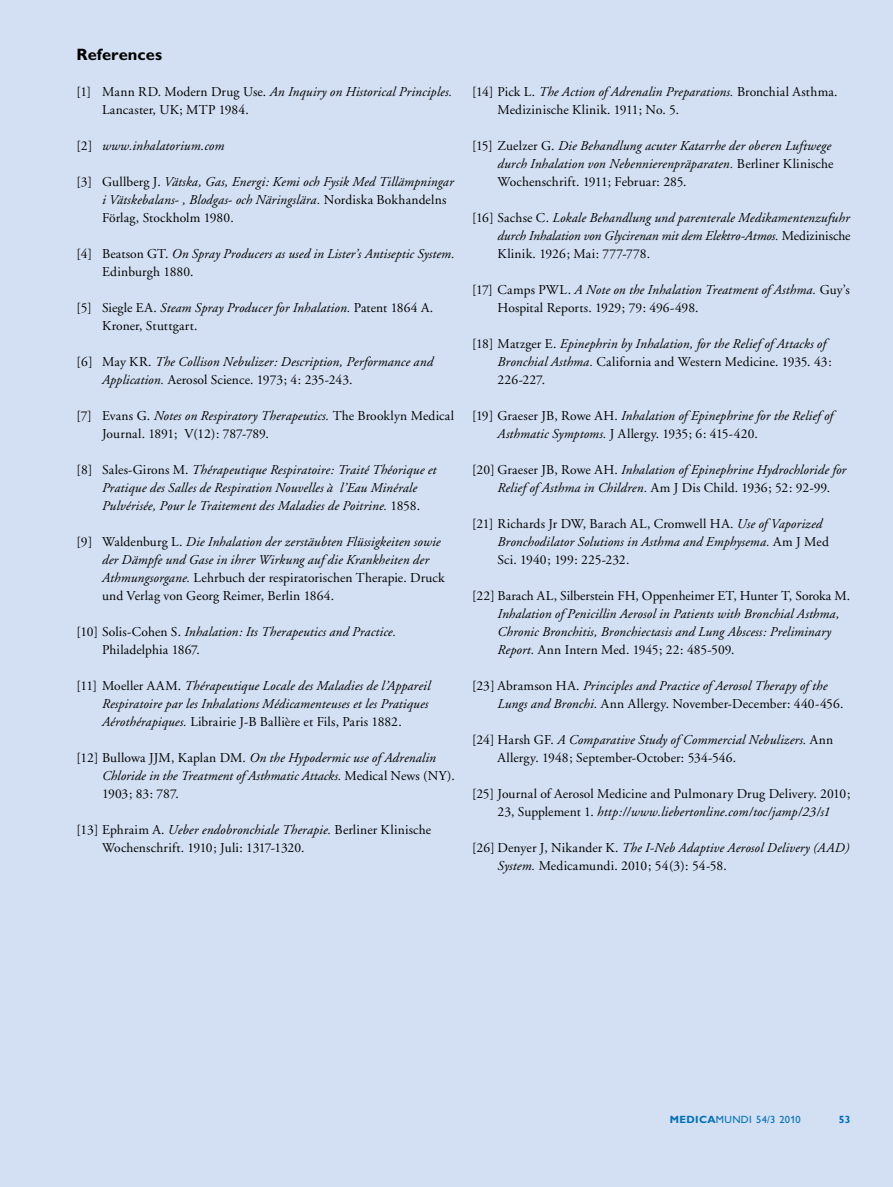
<style>
.page{position:relative;width:893px;height:1187px;background:#fff}
.page>*{position:absolute;margin:0;border:0;box-sizing:border-box;transform-origin:0 0}
.t1{font:700 16.5px "Gill Sans Alt One WGL";letter-spacing:.005em;color:#000}
.t2{font:italic 13.5px/18px "Adobe Garamond";letter-spacing:.01em;color:#000}
.t3{font:13.5px/18px "Adobe Garamond";letter-spacing:.01em;color:#000}
.t4{font:10.5px "Gill Sans Alt One WGL";letter-spacing:.025em;color:#0070ba}
.t5{font:700 10.5px "Gill Sans Alt One WGL";color:#0070ba}
.s1{font-style:italic}
.s2{font-style:normal}
.s3{font-weight:700}
</style>
<div class="page">
<div style="left:0;top:0;width:893px;height:1186px;background:#d3dff3"></div>
<p class="t1" style="left:77px;top:43px;width:87px">References</p>
<p class="t3" style="left:102px;top:83px;width:352px;text-indent:-26px">[1] Mann RD. Modern Drug Use. <span class="s1">An Inquiry on Historical Principles.<br></span>Lancaster, UK; MTP 1984.</p>
<p class="t2" style="left:77px;top:137px;width:149px"><span class="s2">[2]</span> www.inhalatorium.com</p>
<p class="t2" style="left:102px;top:173px;width:353px;text-indent:-26px"><span class="s2">[3] Gullberg J.</span> Vätska, Gas, Energi: Kemi och Fysik Med Tillämpningar i Vätskebalans- , Blodgas- och Näringslära. <span class="s2">Nordiska Bokhandelns<br>Förlag, Stockholm 1980.</span></p>
<p class="t2" style="left:102px;top:245px;width:354px;text-indent:-26px"><span class="s2">[4] Beatson GT.</span> On Spray Producers as used in Lister’s Antiseptic System.<br><span class="s2">Edinburgh 1880.</span></p>
<p class="t3" style="left:102px;top:299px;width:333px;text-indent:-26px">[5] Siegle EA. <span class="s1">Steam Spray Producer for Inhalation.</span> Patent 1864 A.<br>Kroner, Stuttgart.</p>
<p class="t2" style="left:102px;top:353px;width:333px;text-indent:-26px"><span class="s2">[6] May KR.</span> The Collison Nebulizer: Description, Performance and<br>Application. <span class="s2">Aerosol Science. 1973; 4: 235-243.</span></p>
<p class="t3" style="left:102px;top:407px;width:354px;text-indent:-26px">[7] Evans G. <span class="s1">Notes on Respiratory Therapeutics.</span> The Brooklyn Medical<br>Journal. 1891; V(12): 787-789.</p>
<p class="t2" style="left:102px;top:461px;width:336px;text-indent:-26px"><span class="s2">[8] Sales-Girons M.</span> Thérapeutique Respiratoire: Traité Théorique et<br>Pratique des Salles de Respiration Nouvelles à l’Eau Minérale<br>Pulvérisée, Pour le Traitement des Maladies de Poitrine. <span class="s2">1858.</span></p>
<p class="t2" style="left:102px;top:533px;width:344px;text-indent:-26px"><span class="s2">[9] Waldenburg L.</span> Die Inhalation der zerstäubten Flüssigkeiten sowie der Dämpfe und Gase in ihrer Wirkung auf die Krankheiten der Athmungsorgane. <span class="s2">Lehrbuch der respiratorischen Therapie. Druck und Verlag von Georg Reimer, Berlin 1864.</span></p>
<p class="t2" style="left:102px;top:623px;width:296px;text-indent:-26px"><span class="s2">[10] Solis-Cohen S.</span> Inhalation: Its Therapeutics and Practice.<br><span class="s2">Philadelphia 1867.</span></p>
<p class="t2" style="left:102px;top:677px;width:330px;text-indent:-26px"><span class="s2">[11] Moeller AAM.</span> Thérapeutique Locale des Maladies de l’Appareil<br>Respiratoire par les Inhalations Médicamenteuses et les Pratiques<br>Aérothérapiques. <span class="s2">Librairie J-B Ballière et Fils, Paris 1882.</span></p>
<p class="t2" style="left:102px;top:749px;width:354px;text-indent:-26px"><span class="s2">[12] Bullowa JJM, Kaplan DM.</span> On the Hypodermic use of Adrenalin<br>Chloride in the Treatment of Asthmatic Attacks. <span class="s2">Medical News (NY).<br>1903; 83: 787.</span></p>
<p class="t3" style="left:102px;top:821px;width:331px;text-indent:-26px">[13] Ephraim A. <span class="s1">Ueber endobronchiale Therapie.</span> Berliner Klinische<br>Wochenschrift. 1910; Juli: 1317-1320.</p>
<p class="t3" style="left:497px;top:83px;width:342px;text-indent:-26px">[14] Pick L. <span class="s1">The Action of Adrenalin Preparations.</span> Bronchial Asthma.<br>Medizinische Klinik. 1911; No. 5.</p>
<p class="t2" style="left:497px;top:137px;width:337px;text-indent:-26px"><span class="s2">[15] Zuelzer G.</span> Die Behandlung acuter Katarrhe der oberen Luftwege durch Inhalation von Nebennierenpräparaten. <span class="s2">Berliner Klinische<br>Wochenschrift. 1911; Februar: 285.</span></p>
<p class="t2" style="left:497px;top:209px;width:354px;text-align:justify;text-indent:-26px"><span class="s2">[16] Sachse C.</span> Lokale Behandlung und parenterale Medikamentenzufuhr durch Inhalation von Glycirenan mit dem Elektro-Atmos. <span class="s2">Medizinische Klinik. 1926; Mai: 777-778.</span></p>
<p class="t3" style="left:497px;top:281px;width:354px;text-indent:-26px">[17] Camps PWL. <span class="s1">A Note on the Inhalation Treatment of Asthma.</span> Guy’s<br>Hospital Reports. 1929; 79: 496-498.</p>
<p class="t2" style="left:497px;top:335px;width:336px;text-indent:-26px"><span class="s2">[18] Matzger E.</span> Epinephrin by Inhalation, for the Relief of Attacks of<br>Bronchial Asthma. <span class="s2">California and Western Medicine. 1935. 43:<br>226-227.</span></p>
<p class="t2" style="left:497px;top:407px;width:337px;text-indent:-26px"><span class="s2">[19] Graeser JB, Rowe AH.</span> Inhalation of Epinephrine for the Relief of<br>Asthmatic Symptoms. <span class="s2">J Allergy. 1935; 6: 415-420.</span></p>
<p class="t2" style="left:497px;top:461px;width:350px;text-indent:-26px"><span class="s2">[20] Graeser JB, Rowe AH.</span> Inhalation of Epinephrine Hydrochloride for<br>Relief of Asthma in Children. <span class="s2">Am J Dis Child. 1936; 52: 92-99.</span></p>
<p class="t3" style="left:497px;top:515px;width:333px;text-indent:-26px">[21] Richards Jr DW, Barach AL, Cromwell HA. <span class="s1">Use of Vaporized<br>Bronchodilator Solutions in Asthma and Emphysema.</span> Am J Med<br>Sci. 1940; 199: 225-232.</p>
<p class="t3" style="left:472px;top:587px;width:380px">[22] Barach AL, Silberstein FH, Oppenheimer ET, Hunter T, Soroka M.</p>
<p class="t2" style="left:497px;top:605px;width:343px">Inhalation of Penicillin Aerosol in Patients with Bronchial Asthma,<br>Chronic Bronchitis, Bronchiectasis and Lung Abscess: Preliminary<br>Report. <span class="s2">Ann Intern Med. 1945; 22: 485-509.</span></p>
<p class="t2" style="left:497px;top:677px;width:347px;text-indent:-26px"><span class="s2">[23] Abramson HA.</span> Principles and Practice of Aerosol Therapy of the<br>Lungs and Bronchi. <span class="s2">Ann Allergy. November-December: 440-456.</span></p>
<p class="t3" style="left:497px;top:731px;width:337px;text-indent:-26px">[24] Harsh GF. <span class="s1">A Comparative Study of Commercial Nebulizers.</span> Ann<br>Allergy. 1948; September-October: 534-546.</p>
<p class="t3" style="left:472px;top:785px;width:380px;text-align:center">[25] Journal of Aerosol Medicine and Pulmonary Drug Delivery. 2010;<br>23, Supplement 1. <span class="s1">http://www.liebertonline.com/toc/jamp/23/s1</span></p>
<p class="t3" style="left:497px;top:839px;width:354px;text-indent:-26px">[26] Denyer J, Nikander K. <span class="s1">The I-Neb Adaptive Aerosol Delivery (AAD)<br>System.</span> Medicamundi. 2010; 54(3): 54-58.</p>
<p class="t4" style="left:670px;top:1111px;width:133px"><span class="s3">MEDICA</span>MUNDI 54/3 2010</p>
<p class="t5" style="left:839px;top:1111px;width:13px">53</p>
</div>
